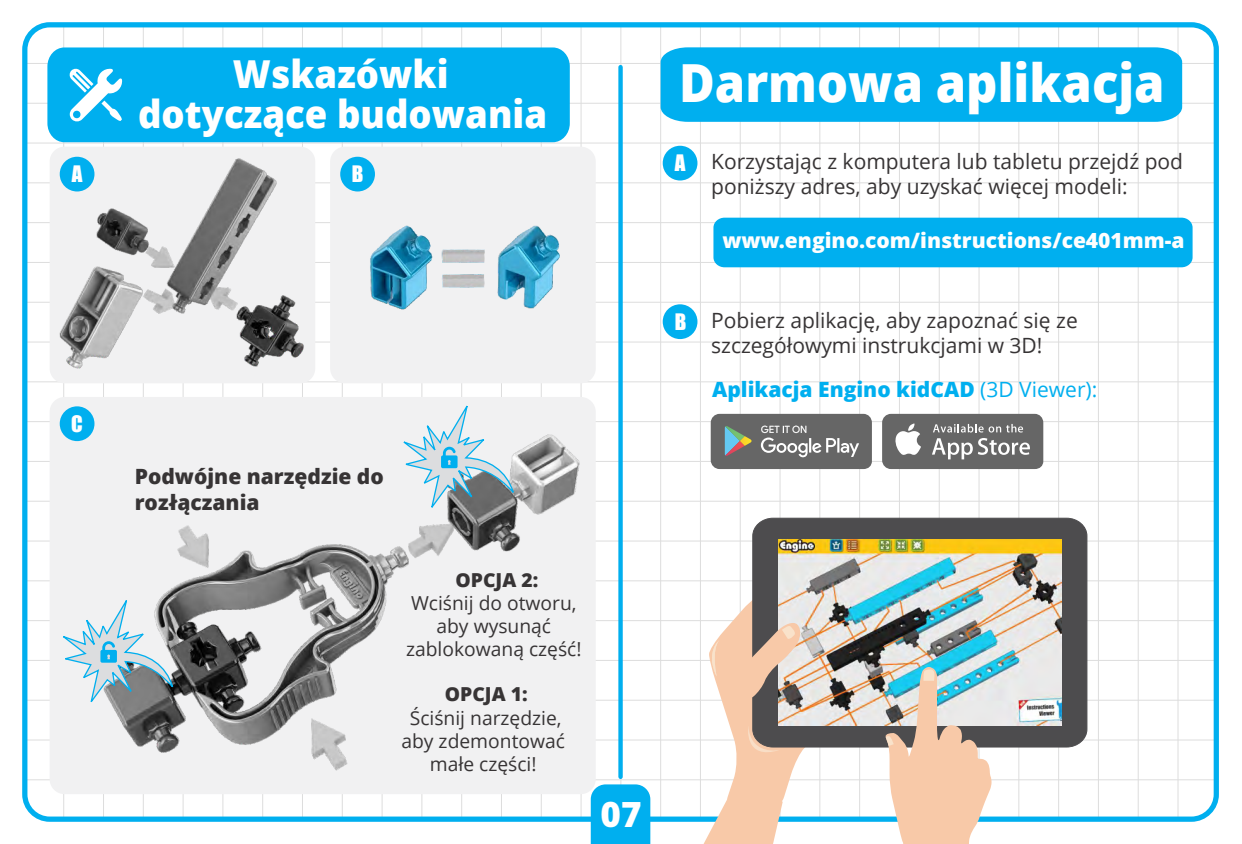
<style>
.page{position:relative;width:1242px;height:844px;background:#fff}
.page>*{position:absolute;margin:0;border:0;box-sizing:border-box;transform-origin:0 0}
.t1{font:800 52.5px "Open Sans";color:#fff;scale:.93 1}
.t2{font:800 38.5px/40.1px "Open Sans";color:#fff;text-align:center;scale:.95 1}
.t3{font:800 35px "Open Sans";color:#fff}
.t4{font:21px/25.2px "Open Sans";color:#373435}
.t5{font:800 21px "Open Sans";color:#fefefe}
.t6{font:800 21px "Open Sans";color:#00afef}
.t7{font:800 21px/25.7px "Open Sans";color:#373435}
.t8{font:21px "Impact";color:#fff}
.t9{font:19.25px/23.1px "Open Sans";color:#373435;text-align:center}
.t10{font:800 19.25px "Open Sans";color:#373435}
.s1{font-family:"Impact";color:#fff}
.s2{font-weight:400}
</style>
<div class="page">
<hr style="left:63px;top:25px;width:1px;height:794px;background:#ddd">
<hr style="left:103px;top:25px;width:1px;height:794px;background:#ddd">
<hr style="left:143px;top:25px;width:1px;height:794px;background:#ddd">
<hr style="left:183px;top:25px;width:1px;height:794px;background:#ddd">
<hr style="left:222px;top:25px;width:1px;height:794px;background:#ddd">
<hr style="left:262px;top:25px;width:1px;height:794px;background:#ddd">
<hr style="left:302px;top:25px;width:1px;height:794px;background:#ddd">
<hr style="left:342px;top:25px;width:1px;height:794px;background:#ddd">
<hr style="left:381px;top:25px;width:1px;height:794px;background:#ddd">
<hr style="left:421px;top:25px;width:1px;height:794px;background:#ddd">
<hr style="left:461px;top:25px;width:1px;height:794px;background:#ddd">
<hr style="left:501px;top:25px;width:1px;height:794px;background:#ddd">
<hr style="left:540px;top:25px;width:1px;height:794px;background:#ddd">
<hr style="left:580px;top:25px;width:1px;height:794px;background:#ddd">
<hr style="left:620px;top:25px;width:1px;height:794px;background:#ddd">
<hr style="left:660px;top:25px;width:1px;height:794px;background:#ddd">
<hr style="left:699px;top:25px;width:1px;height:794px;background:#ddd">
<hr style="left:739px;top:25px;width:1px;height:794px;background:#ddd">
<hr style="left:779px;top:25px;width:1px;height:794px;background:#ddd">
<hr style="left:819px;top:25px;width:1px;height:794px;background:#ddd">
<hr style="left:859px;top:25px;width:1px;height:794px;background:#ddd">
<hr style="left:898px;top:25px;width:1px;height:794px;background:#ddd">
<hr style="left:938px;top:25px;width:1px;height:794px;background:#ddd">
<hr style="left:978px;top:25px;width:1px;height:794px;background:#ddd">
<hr style="left:1018px;top:25px;width:1px;height:794px;background:#ddd">
<hr style="left:1057px;top:25px;width:1px;height:794px;background:#ddd">
<hr style="left:1097px;top:25px;width:1px;height:794px;background:#ddd">
<hr style="left:1137px;top:25px;width:1px;height:794px;background:#ddd">
<hr style="left:1177px;top:25px;width:1px;height:794px;background:#ddd">
<hr style="left:25px;top:779px;width:1190px;height:1px;background:#ddd">
<hr style="left:25px;top:739px;width:1190px;height:1px;background:#ddd">
<hr style="left:25px;top:699px;width:1190px;height:1px;background:#ddd">
<hr style="left:25px;top:659px;width:1190px;height:1px;background:#ddd">
<hr style="left:25px;top:620px;width:1190px;height:1px;background:#ddd">
<hr style="left:25px;top:580px;width:1190px;height:1px;background:#ddd">
<hr style="left:25px;top:540px;width:1190px;height:1px;background:#ddd">
<hr style="left:25px;top:500px;width:1190px;height:1px;background:#ddd">
<hr style="left:25px;top:461px;width:1190px;height:1px;background:#ddd">
<hr style="left:25px;top:421px;width:1190px;height:1px;background:#ddd">
<hr style="left:25px;top:381px;width:1190px;height:1px;background:#ddd">
<hr style="left:25px;top:341px;width:1190px;height:1px;background:#ddd">
<hr style="left:25px;top:302px;width:1190px;height:1px;background:#ddd">
<hr style="left:25px;top:262px;width:1190px;height:1px;background:#ddd">
<hr style="left:25px;top:222px;width:1190px;height:1px;background:#ddd">
<hr style="left:25px;top:182px;width:1190px;height:1px;background:#ddd">
<hr style="left:25px;top:142px;width:1190px;height:1px;background:#ddd">
<hr style="left:25px;top:103px;width:1190px;height:1px;background:#ddd">
<hr style="left:25px;top:63px;width:1190px;height:1px;background:#ddd">
<div style="left:22px;top:22px;width:1196px;height:799px;border:5px solid #00afef;border-radius:25px"></div>
<svg style="left:618px;top:67px;width:4px;height:709px;fill:#00afef"></svg>
<div style="left:590px;top:784px;width:60px;height:59px;background:#00afef"></div>
<div style="left:660px;top:47px;width:521px;height:75px;background:#00afef"></div>
<div style="left:662px;top:146px;width:35px;height:34px;background:#00afef;border-radius:50%"></div>
<div style="left:662px;top:304px;width:35px;height:35px;background:#00afef;border-radius:50%"></div>
<div style="left:881px;top:414px;width:161px;height:55px;background:#666;border-radius:9px"></div>
<svg style="left:895px;top:423px;width:25px;height:32px"></svg>
<svg style="left:932px;top:438px;width:97px;height:21px"></svg>
<svg style="left:933px;top:424px;width:89px;height:8px"></svg>
<div style="left:710px;top:414px;width:161px;height:55px;background:#666;border-radius:9px"></div>
<svg style="left:760px;top:425px;width:99px;height:32px"></svg>
<svg style="left:724px;top:426px;width:27px;height:30px"></svg>
<div style="left:713px;top:217px;width:479px;height:50px;background:#00afef;border-radius:11px"></div>
<svg style="left:751px;top:517px;width:336px;height:230px;fill:#4d4c4e"></svg>
<img style="left:778px;top:539px;width:282px;height:186px">
<svg style="left:885px;top:666px;width:106px;height:177px"></svg>
<svg style="left:695px;top:593px;width:116px;height:250px"></svg>
<div style="left:47px;top:47px;width:522px;height:95px;background:#00afef"></div>
<svg style="left:69px;top:68px;width:53px;height:54px"></svg>
<div style="left:50px;top:397px;width:545px;height:396px;background:#f1f1f2;border-radius:15px"></div>
<img style="left:86px;top:411px;width:510px;height:364px">
<div style="left:60px;top:406px;width:34px;height:35px;background:#00afef;border-radius:50%"></div>
<svg style="left:63px;top:598px;width:112px;height:109px"></svg>
<svg style="left:396px;top:405px;width:120px;height:108px"></svg>
<div style="left:330px;top:147px;width:265px;height:236px;background:#f1f1f2;border-radius:15px"></div>
<div style="left:340px;top:157px;width:35px;height:34px;background:#00afef;border-radius:50%"></div>
<div style="left:50px;top:147px;width:265px;height:236px;background:#f1f1f2;border-radius:15px"></div>
<img style="left:43px;top:153px;width:270px;height:224px">
<div style="left:60px;top:157px;width:34px;height:34px;background:#00afef;border-radius:50%"></div>
<img style="left:370px;top:225px;width:190px;height:85px">
<h2 class="t2" style="left:138px;top:52px;width:432px">Wskazówki dotyczące budowania</h2>
<p class="t8" style="left:72px;top:166px;width:12px">A</p>
<p class="t8" style="left:351px;top:166px;width:13px">B</p>
<p class="t8" style="left:71px;top:415px;width:13px">C</p>
<p class="t7" style="left:135px;top:462px;width:250px">Podwójne narzędzie do rozłączania</p>
<p class="t10" style="left:455px;top:564px;width:84px">OPCJA 2:</p>
<p class="t9" style="left:406px;top:590px;width:177px">Wciśnij do otworu, aby wysunąć zablokowaną część!</p>
<p class="t10" style="left:445px;top:679px;width:84px">OPCJA 1:</p>
<p class="t9" style="left:401px;top:705px;width:165px">Ściśnij narzędzie, aby zdemontować małe części!</p>
<h3 class="t3" style="left:600px;top:799px;width:43px">07</h3>
<h1 class="t1" style="left:679px;top:43px;width:523px">Darmowa aplikacja</h1>
<p class="t4" style="left:711px;top:148px;width:473px;text-indent:-36px"><span class="s1">A</span> Korzystając z komputera lub tabletu przejdź pod poniższy adres, aby uzyskać więcej modeli:</p>
<p class="t5" style="left:722px;top:232px;width:464px">www.engino.com/instructions/ce401mm-a</p>
<p class="t4" style="left:674px;top:307px;width:404px;text-align:center"><span class="s1">B</span> Pobierz aplikację, aby zapoznać się ze szczegółowymi instrukcjami w 3D!</p>
<p class="t6" style="left:712px;top:373px;width:387px">Aplikacja Engino kidCAD <span class="s2">(3D Viewer):</span></p>
</div>
